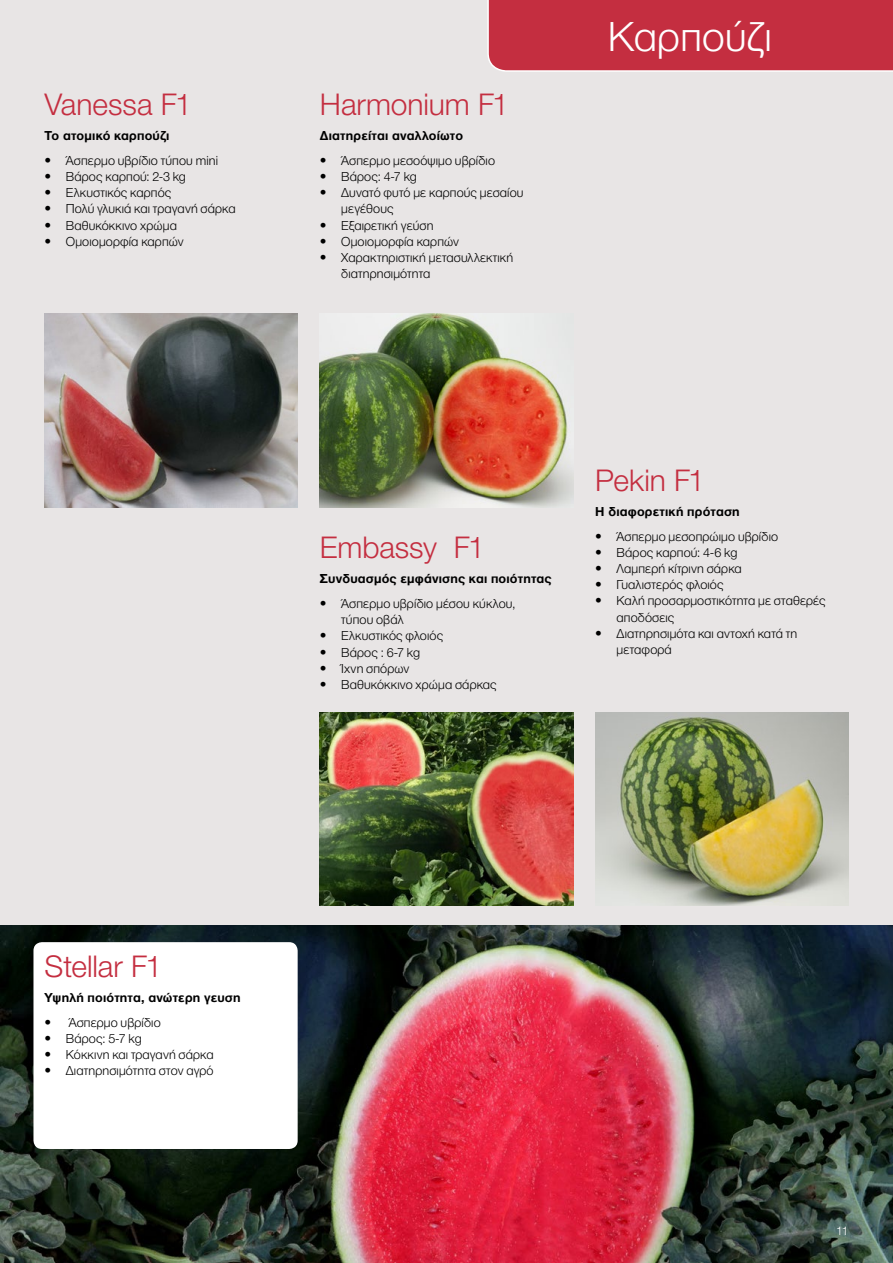
<style>
.page{position:relative;width:893px;height:1263px;background:#e8e5e5}
.page>*{position:absolute;margin:0;border:0;box-sizing:border-box;transform-origin:0 0}
.t1{font:300 43.5px "Helvetica Neue Greek";letter-spacing:.01em;color:#fff}
.t2{font:300 30px "Helvetica Neue LT Pro";letter-spacing:-.005em;color:#c42e40}
.t3{font:300 13.5px/16.2px "Helvetica Neue Greek";letter-spacing:.01em;color:#000}
.t4{font:700 13.5px "Helvetica Neue Greek";letter-spacing:.015em;color:#000}
.t5{font:300 12px "Helvetica Neue LT Pro";color:#fff}
.s1{font-family:"Helvetica Neue LT Pro"}
</style>
<div class="page">
<img style="left:45px;top:314px;width:253px;height:193px">
<img style="left:320px;top:712px;width:253px;height:194px">
<img style="left:320px;top:314px;width:253px;height:193px">
<img style="left:595px;top:712px;width:253px;height:194px">
<div style="left:487px;top:0;width:406px;height:72px;background:#c42e40"></div>
<img style="left:0;top:926px;width:893px;height:337px">
<div style="left:33px;top:942px;width:265px;height:207px;background:#fff;border-radius:9px"></div>
<h2 class="t2" style="left:45px;top:86px;width:149px">Vanessa F1</h2>
<p class="t4" style="left:45px;top:128px;width:126px">Το ατομικό καρπούζι</p>
<p class="t3" style="left:45px;top:152px;width:175px"><span class="s1">•</span> Άσπερμο υβρίδιο τύπου mini</p>
<p class="t3" style="left:45px;top:168px;width:143px"><span class="s1">•</span> Βάρος καρπού: 2-3 kg</p>
<p class="t3" style="left:45px;top:185px;width:128px"><span class="s1">•</span> Ελκυστικός καρπός</p>
<p class="t3" style="left:45px;top:201px;width:193px"><span class="s1">•</span> Πολύ γλυκιά και τραγανή σάρκα</p>
<p class="t3" style="left:45px;top:217px;width:134px"><span class="s1">•</span> Βαθυκόκκινο χρώμα</p>
<p class="t3" style="left:45px;top:233px;width:140px"><span class="s1">•</span> Ομοιομορφία καρπών</p>
<h2 class="t2" style="left:320px;top:86px;width:191px">Harmonium F1</h2>
<p class="t4" style="left:320px;top:128px;width:145px">Διατηρείται αναλλοίωτο</p>
<p class="t3" style="left:320px;top:152px;width:177px"><span class="s1">•</span> Άσπερμο μεσοόψιμο υβρίδιο</p>
<p class="t3" style="left:320px;top:168px;width:98px"><span class="s1">•</span> Βάρος: 4-7 kg</p>
<p class="t3" style="left:341px;top:185px;width:184px;text-indent:-21px"><span class="s1">•</span> Δυνατό φυτό με καρπούς μεσαίου μεγέθους</p>
<p class="t3" style="left:320px;top:217px;width:115px"><span class="s1">•</span> Εξαιρετική γεύση</p>
<p class="t3" style="left:320px;top:233px;width:140px"><span class="s1">•</span> Ομοιομορφία καρπών</p>
<p class="t3" style="left:341px;top:249px;width:174px;text-indent:-21px"><span class="s1">•</span> Χαρακτηριστική μετασυλλεκτική διατηρησιμότητα</p>
<h1 class="t1" style="left:608px;top:14px;width:166px">Kαρπούζι</h1>
<h2 class="t2" style="left:320px;top:529px;width:166px">Embassy F1</h2>
<p class="t4" style="left:320px;top:571px;width:233px">Συνδυασμός εμφάνισης και ποιότητας</p>
<p class="t3" style="left:341px;top:595px;width:176px;text-indent:-21px"><span class="s1">•</span> Άσπερμο υβρίδιο μέσου κύκλου, τύπου οβάλ</p>
<p class="t3" style="left:320px;top:628px;width:125px"><span class="s1">•</span> Ελκυστικός φλοιός</p>
<p class="t3" style="left:320px;top:644px;width:102px"><span class="s1">•</span> Βάρος : 6-7 kg</p>
<p class="t3" style="left:320px;top:660px;width:91px"><span class="s1">•</span> Ίχνη σπόρων</p>
<p class="t3" style="left:320px;top:676px;width:178px"><span class="s1">•</span> Βαθυκόκκινο χρώμα σάρκας</p>
<h2 class="t2" style="left:595px;top:462px;width:111px">Pekin F1</h2>
<p class="t4" style="left:595px;top:504px;width:146px">Η διαφορετική πρόταση</p>
<p class="t3" style="left:595px;top:528px;width:184px"><span class="s1">•</span> Άσπερμο μεσοπρώιμο υβρίδιο</p>
<p class="t3" style="left:595px;top:544px;width:144px"><span class="s1">•</span> Βάρος καρπού: 4-6 kg</p>
<p class="t3" style="left:595px;top:560px;width:148px"><span class="s1">•</span> Λαμπερή κίτρινη σάρκα</p>
<p class="t3" style="left:595px;top:576px;width:130px"><span class="s1">•</span> Γυαλιστερός φλοιός</p>
<p class="t3" style="left:617px;top:593px;width:211px;text-indent:-21px"><span class="s1">•</span> Kαλή προσαρμοστικότητα με σταθερές αποδόσεις</p>
<p class="t3" style="left:617px;top:625px;width:182px;text-indent:-21px"><span class="s1">•</span> Διατηρησιμότα και αντοχή κατά τη μεταφορά</p>
<h2 class="t2" style="left:45px;top:948px;width:119px">Stellar F1</h2>
<p class="t4" style="left:45px;top:990px;width:197px">Υψηλή ποιότητα, ανώτερη γευση</p>
<p class="t3" style="left:45px;top:1014px;width:118px"><span class="s1">•</span> Άσπερμο υβρίδιο</p>
<p class="t3" style="left:45px;top:1030px;width:99px"><span class="s1">•</span> Βάρος: 5-7 kg</p>
<p class="t3" style="left:45px;top:1046px;width:171px"><span class="s1">•</span> Κόκκινη και τραγανή σάρκα</p>
<p class="t3" style="left:45px;top:1063px;width:170px"><span class="s1">•</span> Διατηρησιμότητα στον αγρό</p>
<p class="t5" style="left:836px;top:1224px;width:14px">11</p>
</div>
